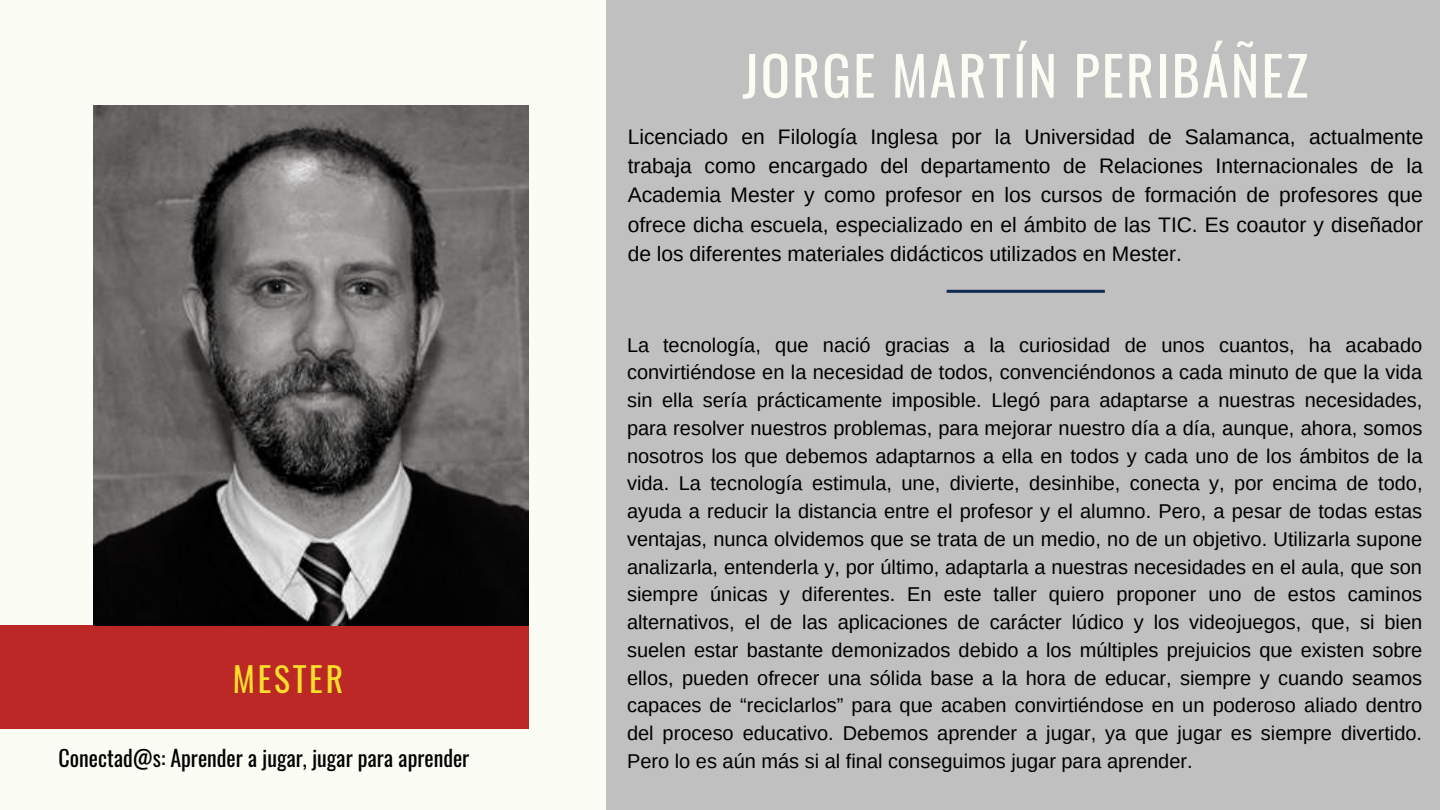
<style>
.page{position:relative;width:1440px;height:810px;background:#c1c0c1}
.page>*{position:absolute;margin:0;border:0;box-sizing:border-box;transform-origin:0 0}
.t1{font:54px "Oswald";letter-spacing:.04em;color:#fbfdf4}
.t2{font:33.6px "Oswald";letter-spacing:.08em;color:#f8df2c}
.t3{font:21.9px "Oswald";color:#000}
.t4{font:21px/29.2px "Arimo";color:#000;text-align:justify}
.t5{font:20px/27.8px "Arimo";color:#000;text-align:justify}
</style>
<div class="page">
<div style="left:0;top:0;width:606px;height:810px;background:#fbfdf4"></div>
<div style="left:0;top:625px;width:528px;height:104px;background:#bc2826"></div>
<svg style="left:947px;top:290px;width:158px;height:3px"></svg>
<img style="left:93px;top:106px;width:435px;height:520px">
<p class="t2" style="left:233px;top:653px;width:112px">MESTER</p>
<p class="t3" style="left:59px;top:741px;width:412px">Conectad@s: Aprender a jugar, jugar para aprender</p>
<p class="t1" style="left:742px;top:33px;width:567px">JORGE MARTÍN PERIBÁÑEZ</p>
<p class="t4" style="left:628px;top:122px;width:797px">Licenciado en Filología Inglesa por la Universidad de Salamanca, actualmente trabaja como encargado del departamento de Relaciones Internacionales de la Academia Mester y como profesor en los cursos de formación de profesores que ofrece dicha escuela, especializado en el ámbito de las TIC. Es coautor y diseñador de los diferentes materiales didácticos utilizados en Mester.</p>
<p class="t5" style="left:627px;top:331px;width:797px">La tecnología, que nació gracias a la curiosidad de unos cuantos, ha acabado convirtiéndose en la necesidad de todos, convenciéndonos a cada minuto de que la vida sin ella sería prácticamente imposible. Llegó para adaptarse a nuestras necesidades, para resolver nuestros problemas, para mejorar nuestro día a día, aunque, ahora, somos nosotros los que debemos adaptarnos a ella en todos y cada uno de los ámbitos de la vida. La tecnología estimula, une, divierte, desinhibe, conecta y, por encima de todo, ayuda a reducir la distancia entre el profesor y el alumno. Pero, a pesar de todas estas ventajas, nunca olvidemos que se trata de un medio, no de un objetivo. Utilizarla supone analizarla, entenderla y, por último, adaptarla a nuestras necesidades en el aula, que son siempre únicas y diferentes. En este taller quiero proponer uno de estos caminos alternativos, el de las aplicaciones de carácter lúdico y los videojuegos, que, si bien suelen estar bastante demonizados debido a los múltiples prejuicios que existen sobre ellos, pueden ofrecer una sólida base a la hora de educar, siempre y cuando seamos capaces de “reciclarlos” para que acaben convirtiéndose en un poderoso aliado dentro del proceso educativo. Debemos aprender a jugar, ya que jugar es siempre divertido.<br>Pero lo es aún más si al final conseguimos jugar para aprender.</p>
</div>
